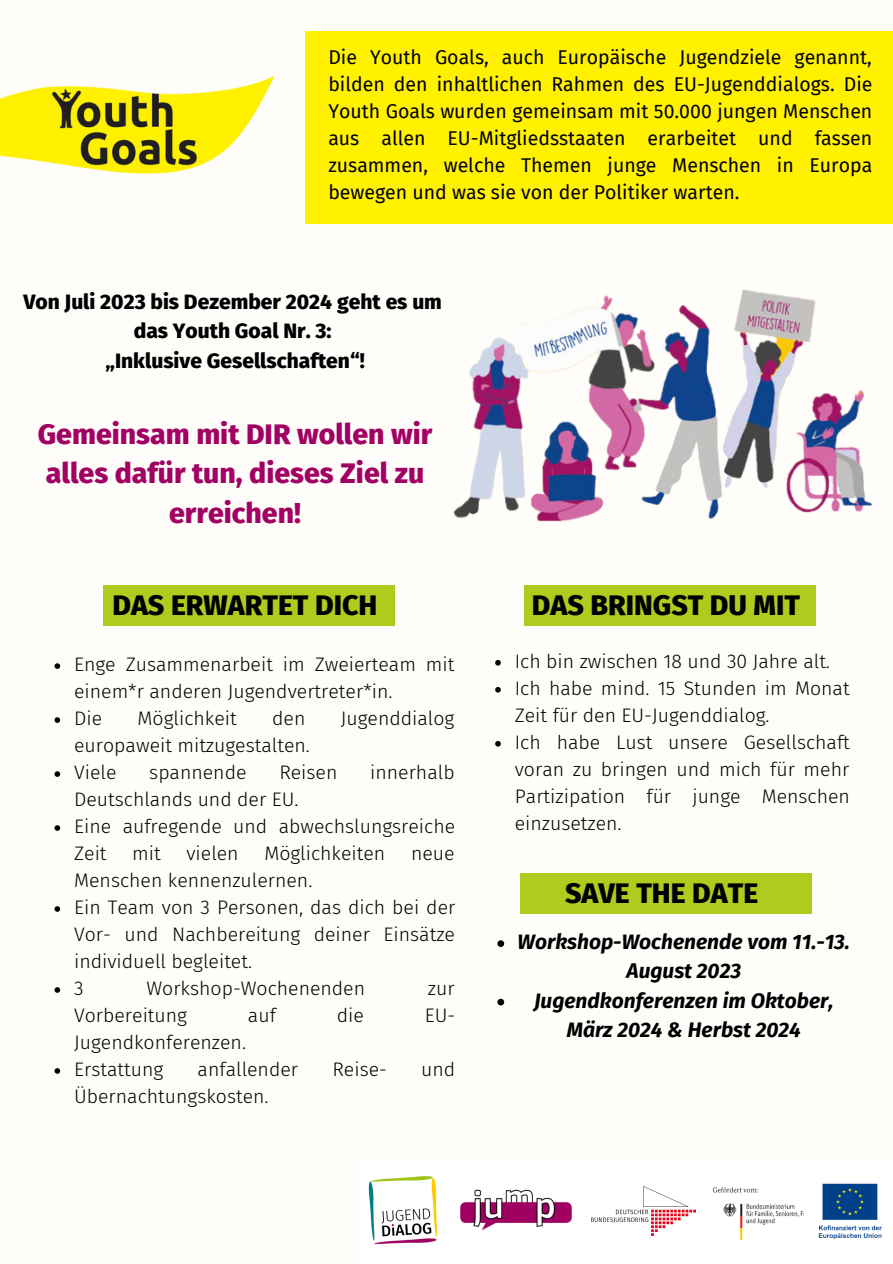
<style>
.page{position:relative;width:893px;height:1264px;background:#fff}
.page>*{position:absolute;margin:0;border:0;box-sizing:border-box;transform-origin:0 0}
.t1{font:800 28.5px/39.3px "Fira Sans";color:#a10163;text-align:center}
.t2{font:800 28.5px "Fira Sans";color:#000}
.t3{font:italic 700 21px/29.2px "Fira Sans";color:#000;text-align:center}
.t4{font:800 21px/29.2px "Fira Sans";color:#000;text-align:center}
.t5{font:300 19.5px/27px "Fira Sans";color:#000}
.t6{font:19.5px/27px "Fira Sans";color:#000;text-align:justify}
</style>
<div class="page">
<div style="left:0;top:0;width:892px;height:1262px;background:#fffdf9"></div>
<div style="left:357px;top:1158px;width:535px;height:104px;background:#fff"></div>
<img style="left:368px;top:1176px;width:70px;height:68px">
<div style="left:103px;top:585px;width:292px;height:40px;background:#afcb1d"></div>
<div style="left:524px;top:585px;width:291px;height:40px;background:#afcb1d"></div>
<div style="left:520px;top:872px;width:291px;height:41px;background:#afcb1d"></div>
<img style="left:460px;top:1189px;width:112px;height:42px">
<img style="left:591px;top:1186px;width:105px;height:49px">
<img style="left:713px;top:1187px;width:90px;height:53px">
<img style="left:818px;top:1183px;width:64px;height:57px">
<img style="left:0;top:75px;width:275px;height:99px">
<div style="left:305px;top:32px;width:587px;height:191px;background:#fff100"></div>
<img style="left:453px;top:290px;width:419px;height:231px">
<svg style="left:54px;top:663px;width:6px;height:6px"></svg>
<svg style="left:54px;top:717px;width:6px;height:6px"></svg>
<svg style="left:54px;top:771px;width:6px;height:5px"></svg>
<svg style="left:54px;top:825px;width:6px;height:5px"></svg>
<svg style="left:54px;top:906px;width:6px;height:5px"></svg>
<svg style="left:54px;top:987px;width:6px;height:5px"></svg>
<svg style="left:54px;top:1068px;width:6px;height:5px"></svg>
<svg style="left:495px;top:660px;width:6px;height:5px"></svg>
<svg style="left:495px;top:687px;width:6px;height:5px"></svg>
<svg style="left:495px;top:741px;width:6px;height:5px"></svg>
<svg style="left:497px;top:940px;width:7px;height:7px"></svg>
<svg style="left:497px;top:998px;width:7px;height:7px"></svg>
<p class="t6" style="left:328px;top:44px;width:545px">Die Youth Goals, auch Europäische Jugendziele genannt, bilden den inhaltlichen Rahmen des EU-Jugenddialogs. Die Youth Goals wurden gemeinsam mit 50.000 jungen Menschen aus allen EU-Mitgliedsstaaten erarbeitet und fassen zusammen, welche Themen junge Menschen in Europa bewegen und was sie von der Politiker warten.</p>
<p class="t4" style="left:23px;top:287px;width:420px">Von Juli 2023 bis Dezember 2024 geht es um das Youth Goal Nr. 3:<br>„Inklusive Gesellschaften“!</p>
<h1 class="t1" style="left:38px;top:415px;width:396px">Gemeinsam mit DIR wollen wir alles dafür tun, dieses Ziel zu erreichen!</h1>
<h1 class="t2" style="left:112px;top:588px;width:266px">DAS ERWARTET DICH</h1>
<h1 class="t2" style="left:532px;top:588px;width:269px">DAS BRINGST DU MIT</h1>
<p class="t5" style="left:514px;top:647px;width:336px">Ich bin zwischen 18 und 30 Jahre alt.<br>Ich habe mind. 15 Stunden im Monat<br>Zeit für den EU-Jugenddialog.<br>Ich habe Lust unsere Gesellschaft voran zu bringen und mich für mehr<br>Partizipation für junge Menschen einzusetzen.</p>
<p class="t5" style="left:74px;top:651px;width:382px">Enge Zusammenarbeit im Zweierteam mit einem*r anderen Jugendvertreter*in.<br>Die</p>
<p class="t5" style="left:138px;top:705px;width:101px">Möglichkeit</p>
<p class="t5" style="left:272px;top:705px;width:35px">den</p>
<p class="t5" style="left:341px;top:705px;width:115px">Jugenddialog</p>
<p class="t5" style="left:74px;top:732px;width:237px">europaweit mitzugestalten.<br>Viele</p>
<p class="t5" style="left:149px;top:759px;width:99px">spannende</p>
<p class="t5" style="left:279px;top:759px;width:60px">Reisen</p>
<p class="t5" style="left:370px;top:759px;width:86px">innerhalb</p>
<p class="t5" style="left:74px;top:786px;width:382px">Deutschlands und der EU.<br>Eine aufregende und abwechslungsreiche<br>Zeit</p>
<p class="t5" style="left:132px;top:840px;width:30px">mit</p>
<p class="t5" style="left:186px;top:840px;width:54px">vielen</p>
<p class="t5" style="left:264px;top:840px;width:122px">Möglichkeiten</p>
<p class="t5" style="left:411px;top:840px;width:45px">neue</p>
<p class="t5" style="left:74px;top:867px;width:383px">Menschen kennenzulernen.<br>Ein Team von 3 Personen, das dich bei der<br>Vor- und Nachbereitung deiner Einsätze individuell begleitet.<br>3</p>
<h1 class="t2" style="left:565px;top:875px;width:195px">SAVE THE DATE</h1>
<p class="t3" style="left:517px;top:927px;width:334px">Workshop-Wochenende vom 11.-13.<br>August 2023<br>Jugendkonferenzen im Oktober,<br>März 2024 &amp; Herbst 2024</p>
<p class="t5" style="left:146px;top:975px;width:220px">Workshop-Wochenenden</p>
<p class="t5" style="left:428px;top:975px;width:28px">zur</p>
<p class="t5" style="left:74px;top:1002px;width:114px">Vorbereitung</p>
<p class="t5" style="left:248px;top:1002px;width:29px">auf</p>
<p class="t5" style="left:337px;top:1002px;width:29px">die</p>
<p class="t5" style="left:425px;top:1002px;width:32px">EU-</p>
<p class="t5" style="left:74px;top:1028px;width:173px">Jugendkonferenzen.<br>Erstattung</p>
<p class="t5" style="left:197px;top:1055px;width:102px">anfallender</p>
<p class="t5" style="left:332px;top:1055px;width:56px">Reise-</p>
<p class="t5" style="left:421px;top:1055px;width:36px">und</p>
<p class="t5" style="left:74px;top:1082px;width:196px">Übernachtungskosten.</p>
</div>
